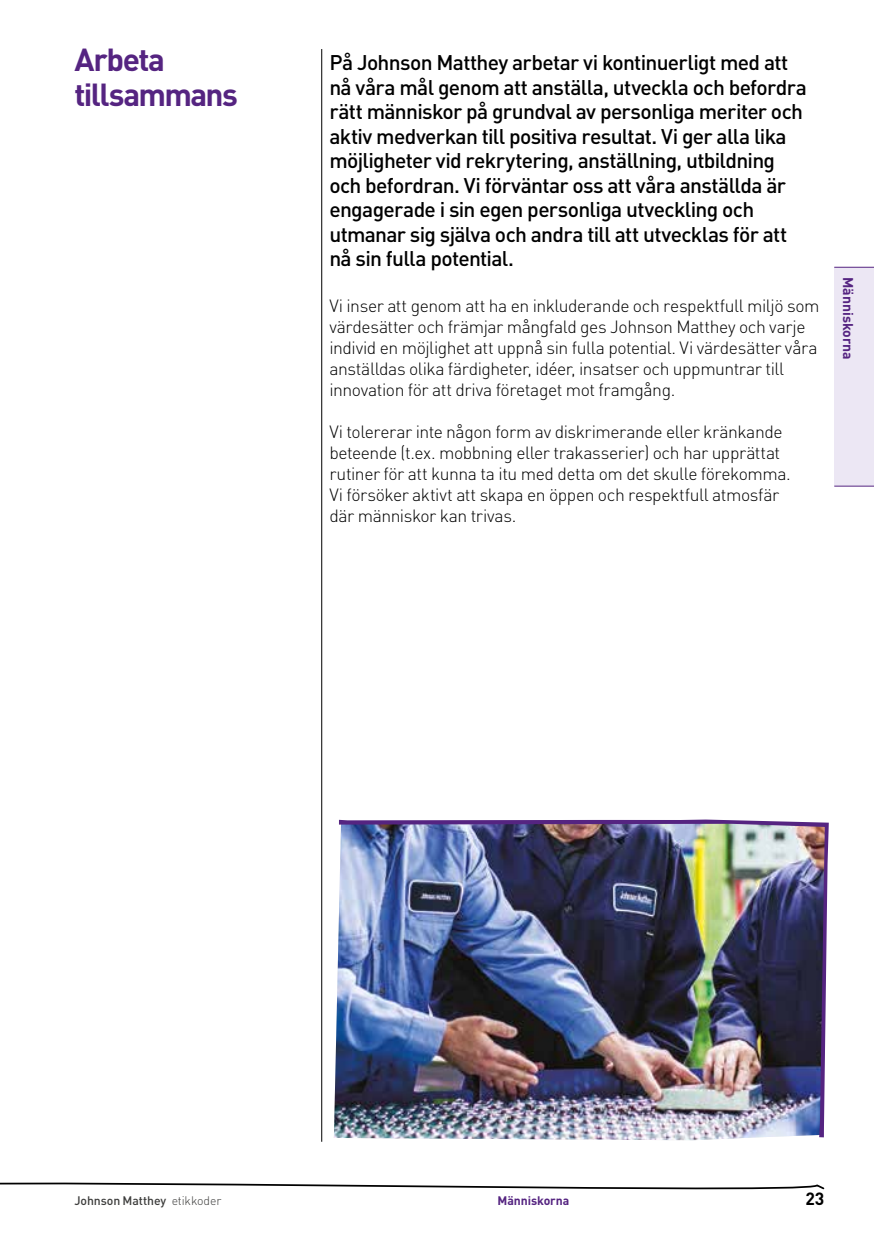
<style>
.page{position:relative;width:874px;height:1241px;background:#fff}
.page>*{position:absolute;margin:0;border:0;box-sizing:border-box;transform-origin:0 0}
.t1{font:700 31.5px/35px "DIN";letter-spacing:-.05em;color:#552481}
.t2{font:500 21px/24.5px "DIN";letter-spacing:-.03em;color:#000}
.t3{font:300 17.5px/21px "DIN";letter-spacing:-.025em;color:#000}
.t4{font:700 17.5px "DIN";color:#000}
.t5{font:700 14px "DIN";letter-spacing:-.005em;color:#552481}
.t6{font:500 12.25px "DIN";letter-spacing:-.01em;color:#3c3c3b}
.t7{font:700 12.25px "DIN";letter-spacing:-.01em;color:#552481}
.s1{font-weight:300}
</style>
<div class="page">
<img style="left:337px;top:819px;width:492px;height:319px">
<hr style="left:321px;top:49px;width:1px;height:1092px;background:#000">
<svg style="left:0;top:1182px;width:823px;height:8px"></svg>
<div style="left:833px;top:267px;width:40px;height:219px;background:#ece7f4"></div>
<hr style="left:833px;top:267px;width:40px;height:1px;background:#552481">
<hr style="left:833px;top:486px;width:40px;height:1px;background:#552481">
<h1 class="t1" style="left:74px;top:41px;width:165px">Arbeta tillsammans</h1>
<p class="t2" style="left:329px;top:49px;width:479px">På Johnson Matthey arbetar vi kontinuerligt med att nå våra mål genom att anställa, utveckla och befordra rätt människor på grundval av personliga meriter och aktiv medverkan till positiva resultat. Vi ger alla lika möjligheter vid rekrytering, anställning, utbildning och befordran. Vi förväntar oss att våra anställda är engagerade i sin egen personliga utveckling och utmanar sig själva och andra till att utvecklas för att nå sin fulla potential.</p>
<p class="t3" style="left:329px;top:295px;width:491px">Vi inser att genom att ha en inkluderande och respektfull miljö som värdesätter och främjar mångfald ges Johnson Matthey och varje individ en möjlighet att uppnå sin fulla potential. Vi värdesätter våra anställdas olika färdigheter, idéer, insatser och uppmuntrar till innovation för att driva företaget mot framgång.</p>
<p class="t3" style="left:329px;top:421px;width:462px">Vi tolererar inte någon form av diskrimerande eller kränkande beteende (t.ex. mobbning eller trakasserier) och har upprättat rutiner för att kunna ta itu med detta om det skulle förekomma.<br>Vi försöker aktivt att skapa en öppen och respektfull atmosfär där människor kan trivas.</p>
<p class="t5" style="left:856px;top:277px;width:84px;rotate:90deg">Människorna</p>
<p class="t6" style="left:74px;top:1192px;width:148px">Johnson Matthey <span class="s1">etikkoder</span></p>
<p class="t7" style="left:497px;top:1192px;width:73px">Människorna</p>
<p class="t4" style="left:805px;top:1186px;width:20px">23</p>
</div>
